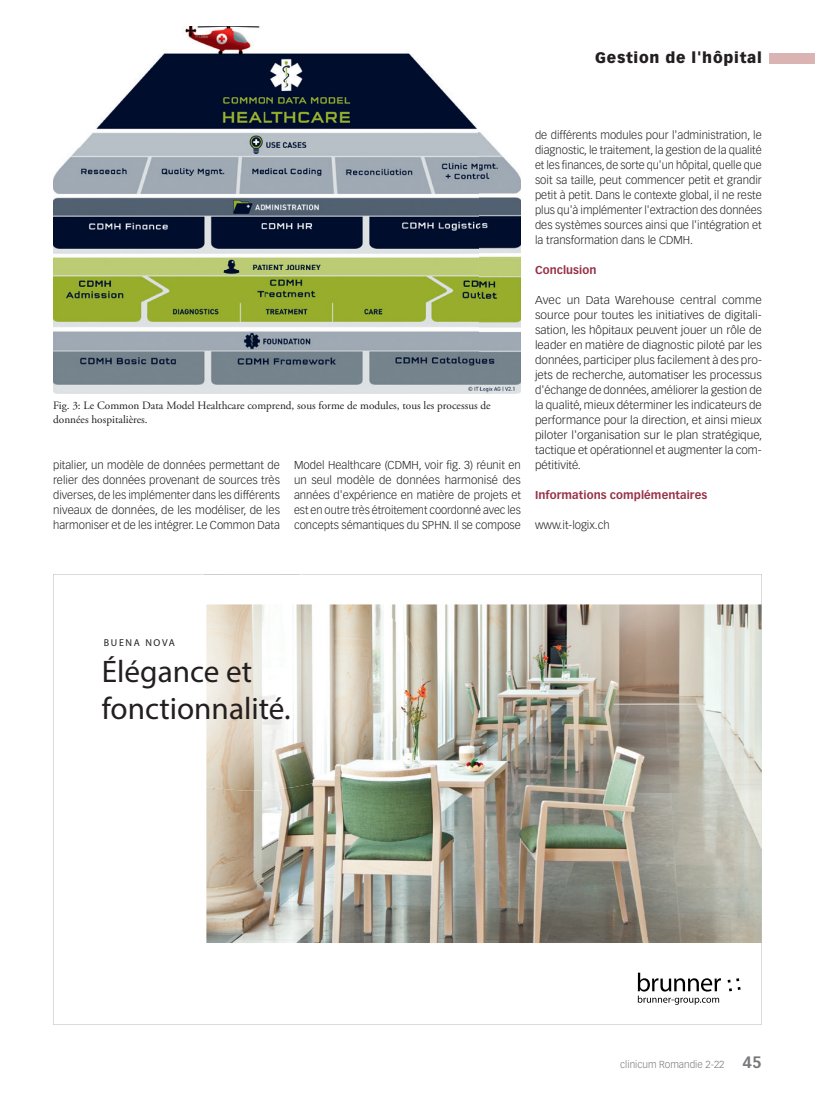
<style>
.page{position:relative;width:815px;height:1099px;background:#fff}
.page>*{position:absolute;margin:0;border:0;box-sizing:border-box;transform-origin:0 0}
.t1{font:31.25px/37.5px "Myriad Pro";color:#231f20}
.t2{font:900 15px "Vectora LT Std";letter-spacing:.05em;color:#231f20}
.t3{font:300 11.25px/15px "Vectora LT Std";color:#231f20;text-align:justify}
.t4{font:300 11.25px/15px "Vectora LT Std";color:#231f20;text-align:justify;scale:1.06 1}
.t5{font:11.25px/13.5px "Adobe Garamond Pro";color:#231f20}
.t6{font:700 11.25px "Vectora LT Std";letter-spacing:.005em;color:#983249}
.t7{font:300 10px "Vectora LT Std";color:#76787b}
.t8{font:10px "Myriad Pro";letter-spacing:.17em;color:#231f20}
.s1{font-weight:700;font-size:16.25px}
</style>
<div class="page">
<div style="left:770px;top:53px;width:45px;height:10px;background:#d9b4b3"></div>
<img style="left:53px;top:26px;width:468px;height:367px">
<img style="left:206px;top:604px;width:556px;height:339px">
<img style="left:203px;top:574px;width:97px;height:1px">
<img style="left:206px;top:604px;width:215px;height:186px">
<svg style="left:728px;top:978px;width:13px;height:13px"></svg>
<svg style="left:638px;top:972px;width:83px;height:32px"></svg>
<h2 class="t2" style="left:595px;top:49px;width:168px">Gestion de l'hôpital</h2>
<p class="t5" style="left:53px;top:399px;width:439px">Fig. 3: Le Common Data Model Healthcare comprend, sous forme de modules, tous les processus de données hospitalières.</p>
<p class="t3" style="left:53px;top:458px;width:228px">pitalier, un modèle de données permettant de relier des données provenant de sources très diverses, de les implémenter dans les différents niveaux de données, de les modéliser, de les harmoniser et de les intégrer. Le Common Data</p>
<p class="t3" style="left:294px;top:458px;width:228px">Model Healthcare (CDMH, voir fig. 3) réunit en un seul modèle de données harmonisé des années d'expérience en matière de projets et est en outre très étroitement coordonné avec les concepts sémantiques du SPHN. Il se compose</p>
<p class="t3" style="left:535px;top:128px;width:228px">de différents modules pour l'administration, le diagnostic, le traitement, la gestion de la qualité et les finances, de sorte qu'un hôpital, quelle que soit sa taille, peut commencer petit et grandir petit à petit. Dans le contexte global, il ne reste plus qu'à implémenter l'extraction des données des systèmes sources ainsi que l'intégration et la transformation dans le CDMH.</p>
<p class="t6" style="left:535px;top:263px;width:63px">Conclusion</p>
<p class="t4" style="left:535px;top:293px;width:216px">Avec un Data Warehouse central comme source pour toutes les initiatives de digitali&shy;sation, les hôpitaux peuvent jouer un rôle de leader en matière de diagnostic piloté par les données, participer plus facilement à des pro&shy;jets de recherche, automatiser les processus d'échange de données, améliorer la gestion de la qualité, mieux déterminer les indicateurs de performance pour la direction, et ainsi mieux piloter l'organisation sur le plan stratégique, tactique et opérationnel et augmenter la com&shy;pétitivité.</p>
<p class="t6" style="left:535px;top:488px;width:174px">Informations complémentaires</p>
<p class="t3" style="left:535px;top:518px;width:76px">www.it-logix.ch</p>
<p class="t8" style="left:104px;top:636px;width:73px">BUENA NOVA</p>
<h1 class="t1" style="left:102px;top:652px;width:190px">Élégance et fonctionnalité.</h1>
<p class="t7" style="left:620px;top:1058px;width:143px">clinicum Romandie 2-22 <span class="s1">45</span></p>
</div>
